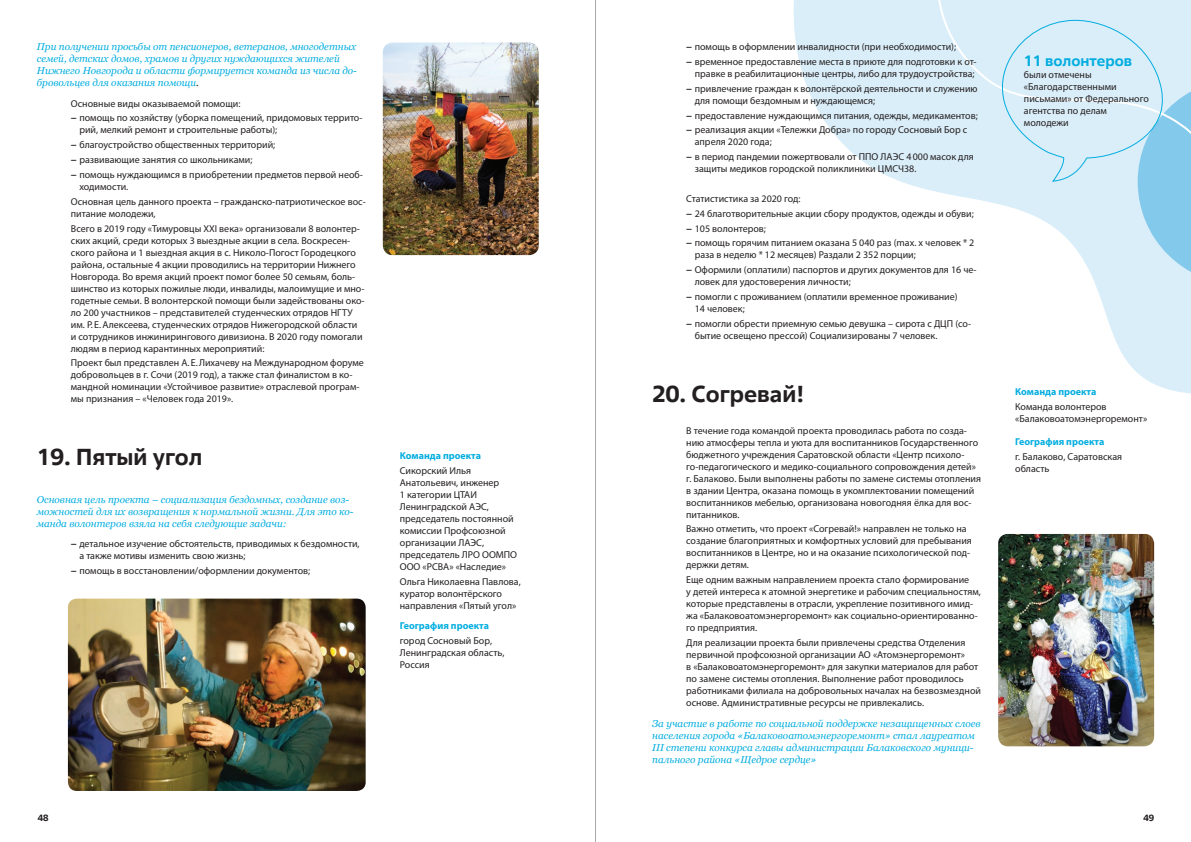
<style>
.page{position:relative;width:1191px;height:842px;background:#fff}
.page>*{position:absolute;margin:0;border:0;box-sizing:border-box;transform-origin:0 0}
.t1{font:700 23px "Rosatom";color:#231f20}
.t2{font:700 15px "Rosatom";color:#03ade0}
.t3{font:10px/12px "Myriad Pro";color:#231f20}
.t4{font:italic 10px/12px "Georgia";color:#03ade0}
.t5{font:700 10px "Myriad Pro";color:#03ade0}
.t6{font:700 9px "Rosatom";color:#231f20}
.s1{color:#231f20}
.s2{font-weight:700}
</style>
<div class="page">
<svg style="left:793px;top:0;width:398px;height:393px"></svg>
<svg style="left:905px;top:0;width:286px;height:217px;background:#ddeff9"></svg>
<img style="left:383px;top:43px;width:156px;height:212px">
<img style="left:68px;top:599px;width:298px;height:192px">
<svg style="left:994px;top:19px;width:197px;height:266px;background:#d0eaf7"></svg>
<img style="left:998px;top:534px;width:156px;height:212px">
<hr style="left:595px;top:0;width:1px;height:842px;background:#a8a9ad">
<p class="t4" style="left:37px;top:41px;width:322px">При получении просьбы от пенсионеров, ветеранов, многодетных семей, детских домов, храмов и других нуждающихся жителей Нижнего Новгорода и области формируется команда из числа до&shy;бровольцев для оказания помощи<span class="s1">.</span></p>
<p class="t3" style="left:71px;top:96px;width:293px;line-height:14.8px">Основные виды оказываемой помощи:<br><span class="s2">−</span> помощь по хозяйству (уборка помещений, придомовых террито-</p>
<p class="t3" style="left:71px;top:123px;width:293px;line-height:14.8px;text-indent:8px">рий, мелкий ремонт и строительные работы);<br><span class="s2">−</span> благоустройство общественных территорий;<br><span class="s2">−</span> развивающие занятия со школьниками;<br><span class="s2">−</span> помощь нуждающимся в приобретении предметов первой необ-</p>
<p class="t3" style="left:71px;top:179px;width:296px;line-height:14.8px;text-indent:8px">ходимости.<br>Основная цель данного проекта – гражданско-патриотическое вос-</p>
<p class="t3" style="left:71px;top:206px;width:290px;line-height:14.8px">питание молодежи,<br>Всего в 2019 году «Тимуровцы XXI века» организовали 8 волонтер-</p>
<p class="t3" style="left:71px;top:234px;width:295px">ских акций, среди которых 3 выездные акции в села. Воскресен&shy;ского района и 1 выездная акция в с. Николо-Погост Городецкого района, остальные 4 акции проводились на территории Нижнего Новгорода. Во время акций проект помог более 50 семьям, боль&shy;шинство из которых пожилые люди, инвалиды, малоимущие и мно&shy;годетные семьи. В волонтерской помощи были задействованы око&shy;ло 200 участников – представителей студенческих отрядов НГТУ им. Р. Е. Алексеева, студенческих отрядов Нижегородской области и сотрудников инжинирингового дивизиона. В 2020 году помогали людям в период карантинных мероприятий:</p>
<p class="t3" style="left:71px;top:357px;width:294px">Проект был представлен А. Е. Лихачеву на Международном форуме добровольцев в г. Сочи (2019 год), а также стал финалистом в ко&shy;мандной номинации «Устойчивое развитие» отраслевой програм&shy;мы признания – «Человек года 2019».</p>
<h1 class="t1" style="left:37px;top:442px;width:167px">19. Пятый угол</h1>
<p class="t4" style="left:37px;top:493px;width:318px">Основная цель проекта – социализация бездомных, создание воз&shy;можностей для их возвращения к нормальной жизни. Для это ко&shy;манда волонтеров взяла на себя следующие задачи:</p>
<p class="t3" style="left:79px;top:538px;width:282px;text-indent:-8px"><span class="s2">−</span> детальное изучение обстоятельств, приводимых к бездомности, а также мотивы изменить свою жизнь;</p>
<p class="t3" style="left:71px;top:565px;width:241px"><span class="s2">−</span> помощь в восстановлении/оформлении документов;</p>
<p class="t5" style="left:400px;top:449px;width:83px">Команда проекта</p>
<p class="t3" style="left:400px;top:464px;width:119px">Сикорский Илья<br>Анатольевич, инженер<br>1 категории ЦТАИ<br>Ленинградской АЭС, председатель постоянной комиссии Профсоюзной организации ЛАЭС, председатель ЛРО ООМПО<br>ООО «РСВА» «Наследие»</p>
<p class="t3" style="left:400px;top:575px;width:122px">Ольга Николаевна Павлова, куратор волонтёрского направления «Пятый угол»</p>
<p class="t5" style="left:400px;top:619px;width:91px">География проекта</p>
<p class="t3" style="left:400px;top:634px;width:106px">город Сосновый Бор,<br>Ленинградская область,<br>Россия</p>
<p class="t3" style="left:686px;top:39px;width:292px;line-height:14.8px"><span class="s2">−</span> помощь в оформлении инвалидности (при необходимости);<br><span class="s2">−</span> временное предоставление места в приюте для подготовки к от-</p>
<p class="t3" style="left:686px;top:66px;width:293px;line-height:14.8px;text-align:center">правке в реабилитационные центры, либо для трудоустройства;<br><span class="s2">−</span> привлечение граждан к волонтёрской деятельности и служению</p>
<p class="t3" style="left:686px;top:93px;width:293px;line-height:14.8px;text-indent:8px">для помощи бездомным и нуждающемся;<br><span class="s2">−</span> предоставление нуждающимся питания, одежды, медикаментов; <span class="s2">−</span> реализация акции «Тележки Добра» по городу Сосновый Бор с</p>
<p class="t3" style="left:686px;top:134px;width:289px;line-height:14.8px;text-indent:8px">апреля 2020 года;<br><span class="s2">−</span> в период пандемии пожертвовали от ППО ЛАЭС 4 000 масок для</p>
<p class="t3" style="left:694px;top:163px;width:223px">защиты медиков городской поликлиники ЦМСЧ38.</p>
<p class="t3" style="left:686px;top:191px;width:290px;line-height:14.8px">Статистистика за 2020 год:<br><span class="s2">−</span> 24 благотворительные акции сбору продуктов, одежды и обуви; <span class="s2">−</span> 105 волонтеров;<br><span class="s2">−</span> помощь горячим питанием оказана 5 040 раз (mах. х человек * 2</p>
<p class="t3" style="left:686px;top:247px;width:292px;line-height:14.8px;text-indent:8px">раза в неделю * 12 месяцев) Раздали 2 352 порции;<br><span class="s2">−</span> Оформили (оплатили) паспортов и других документов для 16 че-</p>
<p class="t3" style="left:686px;top:274px;width:273px;line-height:14.8px;text-indent:8px">ловек для удостоверения личности;<br><span class="s2">−</span> помогли с проживанием (оплатили временное проживание)</p>
<p class="t3" style="left:686px;top:301px;width:286px;line-height:14.8px;text-indent:8px">14 человек;<br><span class="s2">−</span> помогли обрести приемную семью девушка – сирота с ДЦП (со-</p>
<p class="t3" style="left:694px;top:329px;width:244px">бытие освещено прессой) Социализированы 7 человек.</p>
<h1 class="t1" style="left:652px;top:379px;width:154px">20. Согревай!</h1>
<p class="t3" style="left:686px;top:424px;width:296px">В течение года командой проекта проводилась работа по созда&shy;нию атмосферы тепла и уюта для воспитанников Государственного бюджетного учреждения Саратовской области «Центр психоло&shy;го-педагогического и медико-социального сопровождения детей» г. Балаково. Были выполнены работы по замене системы отопления в здании Центра, оказана помощь в укомплектовании помещений воспитанников мебелью, организована новогодняя ёлка для вос&shy;питанников.</p>
<p class="t3" style="left:686px;top:523px;width:287px">Важно отметить, что проект «Согревай!» направлен не только на создание благоприятных и комфортных условий для пребывания воспитанников в Центре, но и на оказание психологической под&shy;держки детям.</p>
<p class="t3" style="left:686px;top:574px;width:296px">Еще одним важным направлением проекта стало формирование<br>у детей интереса к атомной энергетике и рабочим специальностям, которые представлены в отрасли, укрепление позитивного имид&shy;жа «Балаковоатомэнергоремонт» как социально-ориентированно&shy;го предприятия.</p>
<p class="t3" style="left:686px;top:637px;width:296px">Для реализации проекта были привлечены средства Отделения первичной профсоюзной организации АО «Атомэнергоремонт»<br>в «Балаковоатомэнергоремонт» для закупки материалов для работ по замене системы отопления. Выполнение работ проводилось работниками филиала на добровольных началах на безвозмездной основе. Административные ресурсы не привлекались.</p>
<p class="t4" style="left:652px;top:717px;width:330px">За участие в работе по социальной поддержке незащищенных слоев населения города «Балаковоатомэнергоремонт» стал лауреатом III степени конкурса главы администрации Балаковского муници&shy;пального района «Щедрое сердце»</p>
<h2 class="t2" style="left:1024px;top:51px;width:110px">11 волонтеров</h2>
<p class="t3" style="left:1024px;top:69px;width:126px">были отмечены «Благодарственными письмами» от Федерального агентства по делам молодежи</p>
<p class="t5" style="left:1015px;top:385px;width:83px">Команда проекта</p>
<p class="t3" style="left:1015px;top:401px;width:133px">Команда волонтеров «Балаковоатомэнергоремонт»</p>
<p class="t5" style="left:1015px;top:436px;width:91px">География проекта</p>
<p class="t3" style="left:1015px;top:451px;width:109px">г. Балаково, Саратовская область</p>
<p class="t6" style="left:38px;top:812px;width:12px">48</p>
<p class="t6" style="left:1143px;top:812px;width:12px">49</p>
</div>
